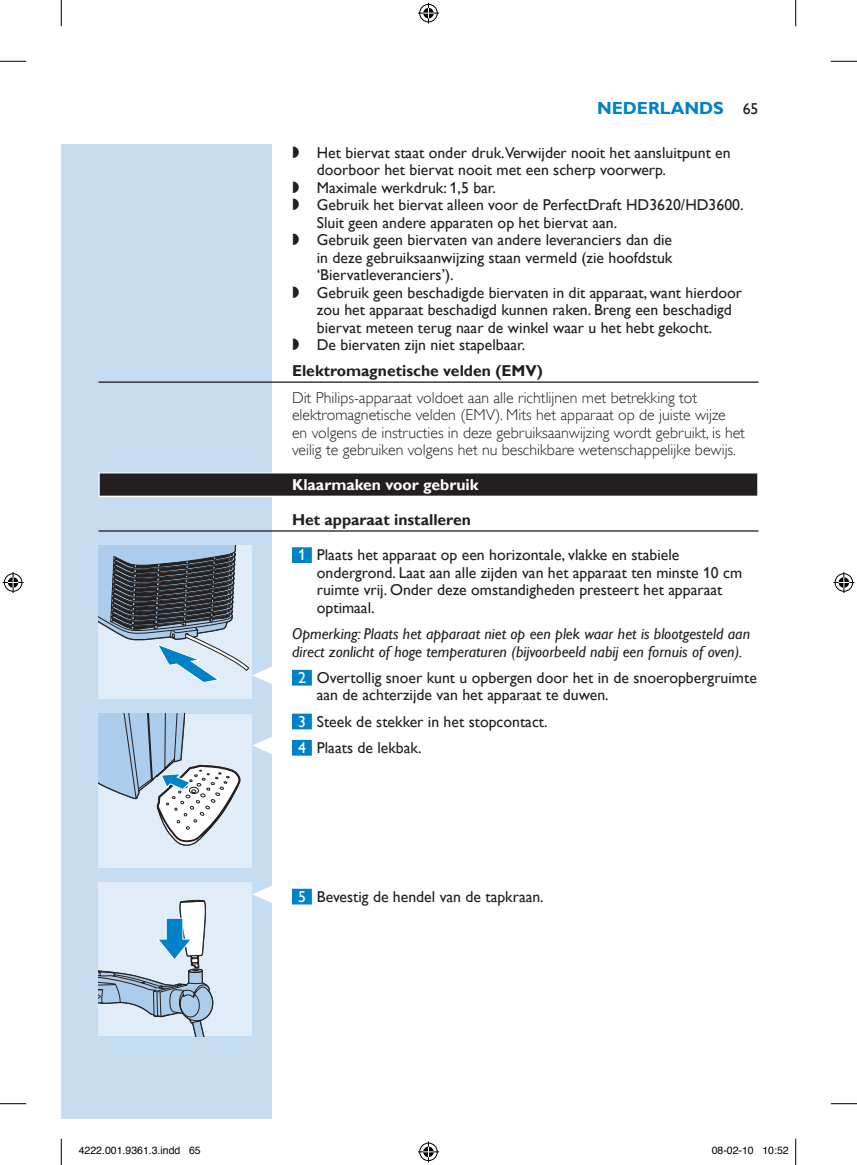
<style>
.page{position:relative;width:857px;height:1165px;background:#fff}
.page>*{position:absolute;margin:0;border:0;box-sizing:border-box;transform-origin:0 0}
.t1{font:700 17.5px "Gill Sans Alt One WGL";color:#0082c8}
.t2{font:15.75px/17.5px "Gill Sans Alt One WGL";color:#231f20}
.t3{font:15.75px/17.5px "Gill Sans Alt One WGL Light";color:#231f20}
.t4{font:italic 15.75px/17.5px "Gill Sans Alt One WGL";color:#231f20}
.t5{font:700 15.75px "Gill Sans Alt One WGL";color:#231f20}
.t6{font:700 15.75px "Gill Sans Alt One WGL";color:#fff}
.t7{font:10.5px "Helvetica";color:#000}
.s1{font-weight:400;font-size:15.75px;color:#231f20}
.s2{font-family:"Philips Ll Font Plain"}
.s3{color:#fff}
</style>
<div class="page">
<div style="left:61px;top:144px;width:211px;height:974px;background:#c5dcf1"></div>
<hr style="left:98px;top:381px;width:660px;height:2px;background:#231f20">
<div style="left:98px;top:472px;width:660px;height:25px;background:#6d6a6b"></div>
<div style="left:100px;top:473px;width:657px;height:22px;background:#231f20"></div>
<hr style="left:98px;top:530px;width:660px;height:1px;background:#231f20">
<div style="left:292px;top:547px;width:20px;height:16px;background:#0082c8"></div>
<div style="left:292px;top:669px;width:20px;height:16px;background:#0082c8"></div>
<div style="left:292px;top:713px;width:20px;height:16px;background:#0082c8"></div>
<div style="left:292px;top:739px;width:20px;height:16px;background:#0082c8"></div>
<div style="left:292px;top:888px;width:20px;height:16px;background:#0082c8"></div>
<div style="left:98px;top:545px;width:154px;height:153px;background:#e0ecf7"></div>
<svg style="left:98px;top:545px;width:174px;height:139px"></svg>
<svg style="left:252px;top:737px;width:20px;height:17px"></svg>
<div style="left:98px;top:713px;width:154px;height:154px;background:#e0ecf7"></div>
<svg style="left:98px;top:713px;width:143px;height:133px"></svg>
<svg style="left:252px;top:885px;width:20px;height:18px"></svg>
<div style="left:98px;top:882px;width:154px;height:154px;background:#e0ecf7"></div>
<svg style="left:98px;top:899px;width:116px;height:137px"></svg>
<svg style="left:0;top:61px;width:26px;height:1px"></svg>
<svg style="left:830px;top:61px;width:27px;height:1px"></svg>
<svg style="left:0;top:1103px;width:26px;height:1px"></svg>
<svg style="left:830px;top:1103px;width:27px;height:1px"></svg>
<svg style="left:61px;top:0;width:1px;height:26px"></svg>
<svg style="left:61px;top:1138px;width:1px;height:26px"></svg>
<svg style="left:795px;top:0;width:1px;height:26px"></svg>
<svg style="left:795px;top:1138px;width:1px;height:26px"></svg>
<svg style="left:418px;top:3px;width:21px;height:21px"></svg>
<svg style="left:418px;top:1141px;width:21px;height:21px"></svg>
<svg style="left:3px;top:572px;width:21px;height:21px"></svg>
<svg style="left:833px;top:572px;width:21px;height:21px"></svg>
<p class="t1" style="left:597px;top:96px;width:14px">Nede</p>
<p class="t1" style="left:648px;top:96px;width:112px">rlands <span class="s1">65</span></p>
<p class="t2" style="left:292px;top:143px;width:440px"><span class="s2">,</span> Het biervat staat onder druk.Verwijder nooit het aansluitpunt en</p>
<p class="t2" style="left:317px;top:161px;width:351px">doorboor het biervat nooit met een scherp voorwerp.</p>
<p class="t2" style="left:292px;top:178px;width:205px"><span class="s2">,</span> Maximale werkdruk: 1,5 bar.</p>
<p class="t2" style="left:292px;top:196px;width:453px"><span class="s2">,</span> Gebruik het biervat alleen voor de PerfectDraft HD3620/HD3600.</p>
<p class="t2" style="left:317px;top:213px;width:302px">Sluit geen andere apparaten op het biervat aan.</p>
<p class="t2" style="left:292px;top:231px;width:381px"><span class="s2">,</span> Gebruik geen biervaten van andere leveranciers dan die</p>
<p class="t2" style="left:317px;top:248px;width:357px">in deze gebruiksaanwijzing staan vermeld (zie hoofdstuk</p>
<p class="t2" style="left:317px;top:266px;width:138px">‘Biervatleveranciers’).</p>
<p class="t2" style="left:292px;top:283px;width:451px"><span class="s2">,</span> Gebruik geen beschadigde biervaten in dit apparaat, want hierdoor</p>
<p class="t2" style="left:317px;top:301px;width:417px">zou het apparaat beschadigd kunnen raken. Breng een beschadigd</p>
<p class="t2" style="left:317px;top:318px;width:397px">biervat meteen terug naar de winkel waar u het hebt gekocht.</p>
<p class="t2" style="left:292px;top:336px;width:235px"><span class="s2">,</span> De biervaten zijn niet stapelbaar.</p>
<p class="t5" style="left:292px;top:360px;width:252px">Elektromagnetische velden (EMV)</p>
<p class="t3" style="left:292px;top:389px;width:454px">Dit Philips-apparaat voldoet aan alle richtlijnen met betrekking tot elektromagnetische velden (EMV). Mits het apparaat op de juiste wijze<br>en volgens de instructies in deze gebruiksaanwijzing wordt gebruikt, is het veilig te gebruiken volgens het nu beschikbare wetenschappelijke bewijs.</p>
<p class="t6" style="left:292px;top:474px;width:188px">Klaarmaken voor gebruik</p>
<p class="t5" style="left:292px;top:509px;width:180px">Het apparaat installeren</p>
<p class="t2" style="left:317px;top:546px;width:427px;text-indent:-19px"><span class="s3">1</span> Plaats het apparaat op een horizontale, vlakke en stabiele ondergrond. Laat aan alle zijden van het apparaat ten minste 10 cm ruimte vrij. Onder deze omstandigheden presteert het apparaat optimaal.</p>
<p class="t4" style="left:292px;top:624px;width:459px">Opmerking: Plaats het apparaat niet op een plek waar het is blootgesteld aan direct zonlicht of hoge temperaturen (bijvoorbeeld nabij een fornuis of oven).</p>
<p class="t2" style="left:317px;top:668px;width:441px;text-indent:-19px"><span class="s3">2</span> Overtollig snoer kunt u opbergen door het in de snoeropbergruimte aan de achterzijde van het apparaat te duwen.</p>
<p class="t2" style="left:298px;top:708px;width:251px;line-height:26.2px"><span class="s3">3</span> Steek de stekker in het stopcontact.<br><span class="s3">4</span> Plaats de lekbak.</p>
<p class="t2" style="left:298px;top:887px;width:247px"><span class="s3">5</span> Bevestig de hendel van de tapkraan.</p>
<p class="t7" style="left:79px;top:1142px;width:124px">4222.001.9361.3.indd 65</p>
<p class="t7" style="left:711px;top:1142px;width:79px">08-02-10 10:52</p>
</div>
